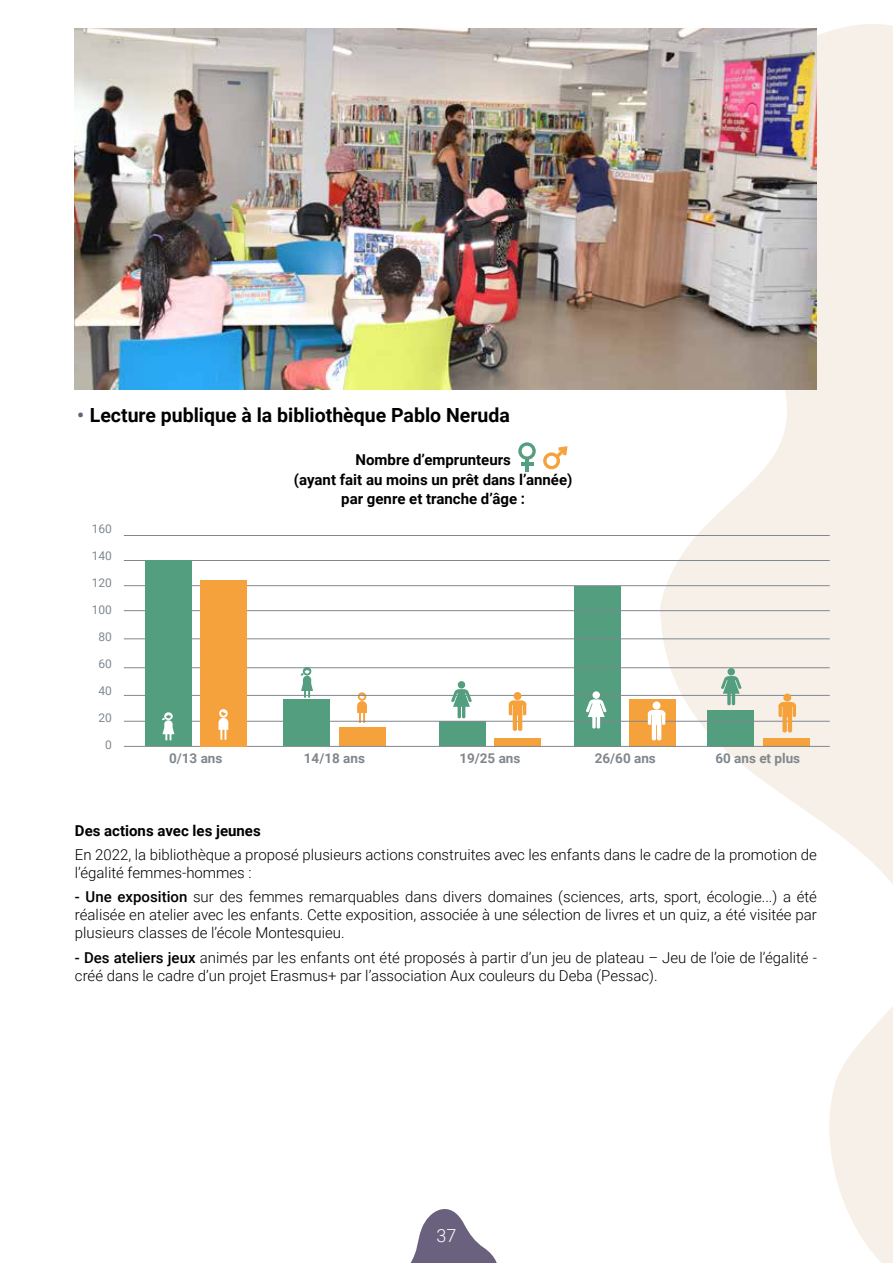
<style>
.page{position:relative;width:893px;height:1263px;background:#fff}
.page>*{position:absolute;margin:0;border:0;box-sizing:border-box;transform-origin:0 0}
.t1{font:700 19.5px "Roboto";color:#000}
.t2{font:300 18px "Roboto";color:#fff}
.t3{font:300 15px/18px "Roboto";color:#000}
.t4{font:700 15px/19.5px "Roboto";color:#000;text-align:center}
.t5{font:700 13.5px "Roboto";color:#80888e}
.t6{font:12px "Roboto";color:#80888e}
.s1{color:#69617d}
.s2{font-weight:500}
</style>
<div class="page">
<svg style="left:410px;top:1209px;width:87px;height:54px"></svg>
<svg style="left:660px;top:24px;width:233px;height:1239px"></svg>
<div style="left:763px;top:738px;width:47px;height:9px;background:#f6a23c"></div>
<div style="left:707px;top:710px;width:46px;height:36px;background:#539e7e"></div>
<div style="left:629px;top:699px;width:47px;height:47px;background:#f6a23c"></div>
<div style="left:574px;top:586px;width:47px;height:160px;background:#539e7e"></div>
<div style="left:339px;top:727px;width:46px;height:19px;background:#f6a23c"></div>
<svg style="left:357px;top:692px;width:10px;height:31px"></svg>
<div style="left:494px;top:738px;width:47px;height:9px;background:#f6a23c"></div>
<div style="left:439px;top:721px;width:47px;height:25px;background:#539e7e"></div>
<img style="left:75px;top:28px;width:742px;height:362px">
<hr style="left:124px;top:560px;width:706px;height:1px;background:#80888e">
<hr style="left:124px;top:535px;width:706px;height:1px;background:#80888e">
<hr style="left:124px;top:610px;width:706px;height:1px;background:#80888e">
<hr style="left:124px;top:585px;width:706px;height:1px;background:#80888e">
<hr style="left:124px;top:638px;width:706px;height:1px;background:#80888e">
<hr style="left:124px;top:667px;width:706px;height:1px;background:#80888e">
<hr style="left:124px;top:695px;width:706px;height:1px;background:#80888e">
<hr style="left:124px;top:721px;width:706px;height:1px;background:#80888e">
<hr style="left:124px;top:746px;width:706px;height:1px;background:#80888e">
<div style="left:200px;top:580px;width:47px;height:166px;background:#f6a23c"></div>
<svg style="left:218px;top:709px;width:10px;height:31px"></svg>
<div style="left:145px;top:560px;width:47px;height:186px;background:#539e7e"></div>
<svg style="left:162px;top:712px;width:12px;height:28px"></svg>
<div style="left:283px;top:700px;width:47px;height:46px;background:#539e7e"></div>
<svg style="left:300px;top:667px;width:13px;height:31px"></svg>
<svg style="left:451px;top:689px;width:21px;height:30px"></svg>
<div style="left:458px;top:681px;width:7px;height:7px;background:#539e7e;border-radius:50%"></div>
<div style="left:514px;top:692px;width:7px;height:8px;background:#f6a23c;border-radius:50%"></div>
<hr style="left:513px;top:713px;width:4px;height:18px;background:#f6a23c;border-radius:2px">
<hr style="left:518px;top:713px;width:4px;height:18px;background:#f6a23c;border-radius:2px">
<svg style="left:509px;top:700px;width:17px;height:15px"></svg>
<svg style="left:586px;top:699px;width:20px;height:30px"></svg>
<div style="left:592px;top:691px;width:8px;height:8px;background:#fff;border-radius:50%"></div>
<div style="left:653px;top:701px;width:7px;height:8px;background:#fff;border-radius:50%"></div>
<hr style="left:652px;top:722px;width:4px;height:18px;background:#fff;border-radius:2px">
<hr style="left:657px;top:722px;width:4px;height:18px;background:#fff;border-radius:2px">
<svg style="left:648px;top:710px;width:17px;height:15px"></svg>
<svg style="left:721px;top:676px;width:20px;height:29px"></svg>
<div style="left:727px;top:668px;width:8px;height:7px;background:#539e7e;border-radius:50%"></div>
<div style="left:783px;top:694px;width:8px;height:8px;background:#f6a23c;border-radius:50%"></div>
<div style="left:782px;top:714px;width:5px;height:18px;background:#f6a23c;border-radius:2px"></div>
<hr style="left:788px;top:714px;width:4px;height:18px;background:#f6a23c;border-radius:2px">
<svg style="left:778px;top:702px;width:18px;height:15px"></svg>
<svg style="left:543px;top:446px;width:24px;height:23px"></svg>
<svg style="left:518px;top:442px;width:18px;height:18px"></svg>
<hr style="left:525px;top:458px;width:4px;height:14px;background:#539e7e">
<hr style="left:521px;top:462px;width:12px;height:4px;background:#539e7e">
<h1 class="t1" style="left:77px;top:402px;width:434px"><span class="s1">•</span> Lecture publique à la bibliothèque Pablo Neruda</h1>
<p class="t6" style="left:92px;top:520px;width:22px">160</p>
<p class="t6" style="left:92px;top:547px;width:22px">140</p>
<p class="t6" style="left:92px;top:574px;width:22px">120</p>
<p class="t6" style="left:92px;top:601px;width:22px">100</p>
<p class="t6" style="left:98px;top:628px;width:15px">80</p>
<p class="t6" style="left:98px;top:655px;width:15px">60</p>
<p class="t6" style="left:98px;top:682px;width:15px">40</p>
<p class="t6" style="left:98px;top:709px;width:15px">20</p>
<p class="t6" style="left:105px;top:736px;width:8px">0</p>
<p class="t4" style="left:294px;top:450px;width:280px">Nombre d’emprunteurs<br>(ayant fait au moins un prêt dans l’année) par genre et tranche d’âge :</p>
<p class="t5" style="left:169px;top:748px;width:55px">0/13 ans</p>
<p class="t5" style="left:304px;top:748px;width:63px">14/18 ans</p>
<p class="t5" style="left:459px;top:748px;width:63px">19/25 ans</p>
<p class="t5" style="left:595px;top:748px;width:63px">26/60 ans</p>
<p class="t5" style="left:715px;top:748px;width:86px">60 ans et plus</p>
<p class="t4" style="left:75px;top:820px;width:187px">Des actions avec les jeunes</p>
<p class="t3" style="left:75px;top:845px;width:743px">En 2022, la bibliothèque a proposé plusieurs actions construites avec les enfants dans le cadre de la promotion de l’égalité femmes-hommes :</p>
<p class="t3" style="left:75px;top:887px;width:743px;text-align:justify"><span class="s2">- Une exposition</span> sur des femmes remarquables dans divers domaines (sciences, arts, sport, écologie...) a été réalisée en atelier avec les enfants. Cette exposition, associée à une sélection de livres et un quiz, a été visitée par plusieurs classes de l’école Montesquieu.</p>
<p class="t3" style="left:75px;top:948px;width:743px"><span class="s2">- Des ateliers jeux</span> animés par les enfants ont été proposés à partir d’un jeu de plateau – Jeu de l’oie de l’égalité - créé dans le cadre d’un projet Erasmus+ par l’association Aux couleurs du Deba (Pessac).</p>
<p class="t2" style="left:436px;top:1223px;width:21px">37</p>
</div>
